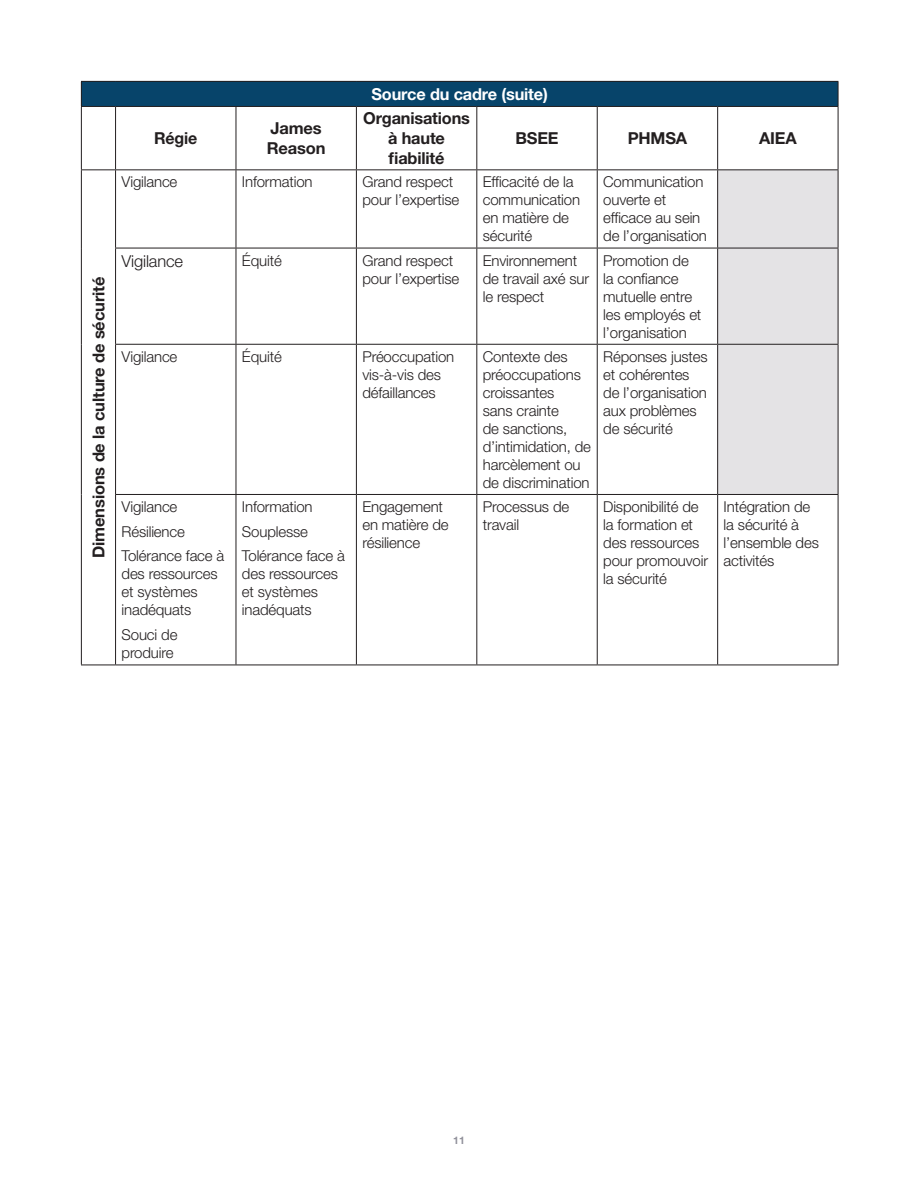
<style>
.page{position:relative;width:918px;height:1188px;background:#fff}
.page>*{position:absolute;margin:0;border:0;box-sizing:border-box;transform-origin:0 0}
.Body{font:700 16.5px/19.8px "Helvetica Neue LT Std";letter-spacing:-.01em;color:#231f20}
.Body-2{font:700 16.5px "Helvetica Neue LT Std";letter-spacing:-.01em;color:#fff}
.Body-3{font:300 16.5px "Helvetica Neue LT Std";letter-spacing:-.01em;color:#231f20}
.Body-4{font:300 15px/18px "Helvetica Neue LT Std";letter-spacing:-.01em;color:#231f20}
.t1{font:700 10.5px "Helvetica Neue LT Std";color:#90909a}
</style>
<div class="page">
<div style="left:81px;top:81px;width:757px;height:25px;background:#07446a"></div>
<svg style="left:116px;top:107px;width:722px;height:62px"></svg>
<div style="left:718px;top:170px;width:120px;height:324px;background:#e4e3e5"></div>
<hr style="left:81px;top:81px;width:35px;height:1px;background:#231f20">
<svg style="left:81px;top:82px;width:1px;height:24px"></svg>
<hr style="left:116px;top:81px;width:120px;height:1px;background:#231f20">
<hr style="left:236px;top:81px;width:120px;height:1px;background:#231f20">
<hr style="left:356px;top:81px;width:121px;height:1px;background:#231f20">
<hr style="left:477px;top:81px;width:120px;height:1px;background:#231f20">
<hr style="left:597px;top:81px;width:121px;height:1px;background:#231f20">
<hr style="left:718px;top:81px;width:120px;height:1px;background:#231f20">
<hr style="left:81px;top:106px;width:35px;height:1px;background:#231f20">
<hr style="left:81px;top:107px;width:1px;height:62px;background:#231f20">
<hr style="left:116px;top:106px;width:120px;height:1px;background:#231f20">
<hr style="left:115px;top:107px;width:1px;height:62px;background:#231f20">
<hr style="left:236px;top:106px;width:120px;height:1px;background:#231f20">
<hr style="left:236px;top:107px;width:1px;height:62px;background:#231f20">
<hr style="left:356px;top:106px;width:121px;height:1px;background:#231f20">
<hr style="left:356px;top:107px;width:1px;height:62px;background:#231f20">
<hr style="left:477px;top:106px;width:120px;height:1px;background:#231f20">
<hr style="left:476px;top:107px;width:1px;height:62px;background:#231f20">
<hr style="left:597px;top:106px;width:121px;height:1px;background:#231f20">
<hr style="left:597px;top:107px;width:1px;height:62px;background:#231f20">
<hr style="left:718px;top:106px;width:120px;height:1px;background:#231f20">
<hr style="left:717px;top:107px;width:1px;height:62px;background:#231f20">
<hr style="left:838px;top:107px;width:1px;height:62px;background:#231f20">
<hr style="left:81px;top:169px;width:35px;height:1px;background:#231f20">
<hr style="left:81px;top:170px;width:1px;height:78px;background:#231f20">
<hr style="left:116px;top:169px;width:120px;height:1px;background:#231f20">
<hr style="left:115px;top:170px;width:1px;height:78px;background:#231f20">
<hr style="left:236px;top:169px;width:120px;height:1px;background:#231f20">
<hr style="left:236px;top:170px;width:1px;height:78px;background:#231f20">
<hr style="left:356px;top:169px;width:121px;height:1px;background:#231f20">
<hr style="left:356px;top:170px;width:1px;height:78px;background:#231f20">
<hr style="left:477px;top:169px;width:120px;height:1px;background:#231f20">
<hr style="left:476px;top:170px;width:1px;height:78px;background:#231f20">
<hr style="left:597px;top:169px;width:121px;height:1px;background:#231f20">
<hr style="left:597px;top:170px;width:1px;height:78px;background:#231f20">
<hr style="left:81px;top:248px;width:1px;height:96px;background:#231f20">
<hr style="left:115px;top:248px;width:121px;height:1px;background:#231f20">
<hr style="left:115px;top:248px;width:1px;height:96px;background:#231f20">
<hr style="left:236px;top:248px;width:120px;height:1px;background:#231f20">
<hr style="left:236px;top:248px;width:1px;height:96px;background:#231f20">
<hr style="left:356px;top:248px;width:121px;height:1px;background:#231f20">
<hr style="left:356px;top:248px;width:1px;height:96px;background:#231f20">
<hr style="left:477px;top:248px;width:120px;height:1px;background:#231f20">
<hr style="left:476px;top:248px;width:1px;height:96px;background:#231f20">
<hr style="left:597px;top:248px;width:121px;height:1px;background:#231f20">
<hr style="left:597px;top:248px;width:1px;height:96px;background:#231f20">
<hr style="left:81px;top:344px;width:1px;height:150px;background:#231f20">
<hr style="left:115px;top:344px;width:121px;height:1px;background:#231f20">
<hr style="left:115px;top:345px;width:1px;height:149px;background:#231f20">
<hr style="left:236px;top:344px;width:120px;height:1px;background:#231f20">
<hr style="left:236px;top:345px;width:1px;height:149px;background:#231f20">
<hr style="left:356px;top:344px;width:121px;height:1px;background:#231f20">
<hr style="left:356px;top:345px;width:1px;height:149px;background:#231f20">
<hr style="left:477px;top:344px;width:120px;height:1px;background:#231f20">
<hr style="left:476px;top:345px;width:1px;height:149px;background:#231f20">
<hr style="left:597px;top:344px;width:121px;height:1px;background:#231f20">
<hr style="left:597px;top:345px;width:1px;height:149px;background:#231f20">
<hr style="left:718px;top:344px;width:120px;height:1px;background:#231f20">
<hr style="left:81px;top:494px;width:1px;height:171px;background:#231f20">
<hr style="left:115px;top:494px;width:121px;height:1px;background:#231f20">
<hr style="left:115px;top:495px;width:1px;height:170px;background:#231f20">
<hr style="left:236px;top:494px;width:120px;height:1px;background:#231f20">
<hr style="left:236px;top:495px;width:1px;height:170px;background:#231f20">
<hr style="left:356px;top:494px;width:121px;height:1px;background:#231f20">
<hr style="left:356px;top:495px;width:1px;height:170px;background:#231f20">
<hr style="left:477px;top:494px;width:120px;height:1px;background:#231f20">
<hr style="left:476px;top:495px;width:1px;height:170px;background:#231f20">
<hr style="left:597px;top:494px;width:121px;height:1px;background:#231f20">
<hr style="left:597px;top:495px;width:1px;height:170px;background:#231f20">
<hr style="left:717px;top:495px;width:1px;height:170px;background:#231f20">
<hr style="left:838px;top:495px;width:1px;height:170px;background:#231f20">
<hr style="left:81px;top:665px;width:35px;height:1px;background:#231f20">
<hr style="left:116px;top:665px;width:120px;height:1px;background:#231f20">
<hr style="left:236px;top:665px;width:120px;height:1px;background:#231f20">
<hr style="left:356px;top:665px;width:121px;height:1px;background:#231f20">
<hr style="left:477px;top:665px;width:120px;height:1px;background:#231f20">
<hr style="left:597px;top:665px;width:121px;height:1px;background:#231f20">
<hr style="left:718px;top:665px;width:120px;height:1px;background:#231f20">
<hr style="left:718px;top:169px;width:120px;height:1px;background:#231f20">
<hr style="left:717px;top:170px;width:1px;height:78px;background:#231f20">
<hr style="left:838px;top:170px;width:1px;height:78px;background:#231f20">
<svg style="left:838px;top:82px;width:1px;height:24px"></svg>
<hr style="left:718px;top:248px;width:120px;height:1px;background:#231f20">
<hr style="left:717px;top:248px;width:1px;height:96px;background:#231f20">
<hr style="left:838px;top:248px;width:1px;height:96px;background:#231f20">
<hr style="left:717px;top:345px;width:1px;height:149px;background:#231f20">
<hr style="left:838px;top:345px;width:1px;height:149px;background:#231f20">
<hr style="left:718px;top:494px;width:120px;height:1px;background:#231f20">
<p class="Body" style="left:88px;top:558px;width:282px;rotate:-90deg">Dimensions de la culture de sécurité</p>
<p class="Body-2" style="left:372px;top:84px;width:178px">Source du cadre (suite)</p>
<p class="Body" style="left:154px;top:128px;width:45px">Régie</p>
<p class="Body" style="left:267px;top:118px;width:60px">James<br>Reason</p>
<p class="Body" style="left:363px;top:108px;width:108px;text-align:center">Organisations à haute fiabilité</p>
<p class="Body" style="left:515px;top:128px;width:45px">BSEE</p>
<p class="Body" style="left:628px;top:128px;width:61px">PHMSA</p>
<p class="Body" style="left:759px;top:128px;width:39px">AIEA</p>
<p class="Body-4" style="left:122px;top:173px;width:57px">Vigilance</p>
<p class="Body-4" style="left:242px;top:173px;width:72px">Information</p>
<p class="Body-4" style="left:362px;top:173px;width:98px">Grand respect pour l’expertise</p>
<p class="Body-4" style="left:483px;top:173px;width:99px">Efficacité de la communication en matière de sécurité</p>
<p class="Body-4" style="left:603px;top:173px;width:105px">Communication ouverte et efficace au sein de l’organisation</p>
<p class="Body-3" style="left:122px;top:251px;width:63px">Vigilance</p>
<p class="Body-4" style="left:242px;top:251px;width:41px">Équité</p>
<p class="Body-4" style="left:362px;top:251px;width:98px">Grand respect pour l’expertise</p>
<p class="Body-4" style="left:483px;top:251px;width:108px">Environnement de travail axé sur le respect</p>
<p class="Body-4" style="left:603px;top:251px;width:100px">Promotion de la confiance mutuelle entre les employés et l’organisation</p>
<p class="Body-4" style="left:122px;top:347px;width:57px">Vigilance</p>
<p class="Body-4" style="left:242px;top:347px;width:41px">Équité</p>
<p class="Body-4" style="left:362px;top:347px;width:93px">Préoccupation vis-à-vis des défaillances</p>
<p class="Body-4" style="left:483px;top:347px;width:110px">Contexte des préoccupations croissantes<br>sans crainte<br>de sanctions, d’intimidation, de harcèlement ou de discrimination</p>
<p class="Body-4" style="left:603px;top:347px;width:106px">Réponses justes et cohérentes de l’organisation aux problèmes de sécurité</p>
<p class="Body-4" style="left:122px;top:497px;width:57px">Vigilance</p>
<p class="Body-4" style="left:122px;top:522px;width:65px">Résilience</p>
<p class="Body-4" style="left:122px;top:547px;width:104px">Tolérance face à des ressources et systèmes inadéquats</p>
<p class="Body-4" style="left:122px;top:626px;width:57px">Souci de produire</p>
<p class="Body-4" style="left:362px;top:497px;width:88px">Engagement en matière de résilience</p>
<p class="Body-4" style="left:483px;top:497px;width:88px">Processus de travail</p>
<p class="Body-4" style="left:603px;top:497px;width:106px">Disponibilité de la formation et des ressources pour promouvoir la sécurité</p>
<p class="Body-4" style="left:724px;top:497px;width:97px">Intégration de la sécurité à l’ensemble des activités</p>
<p class="Body-4" style="left:242px;top:497px;width:72px">Information</p>
<p class="Body-4" style="left:242px;top:522px;width:68px">Souplesse</p>
<p class="Body-4" style="left:242px;top:547px;width:104px">Tolérance face à des ressources et systèmes inadéquats</p>
<p class="t1" style="left:453px;top:1134px;width:13px">11</p>
</div>
